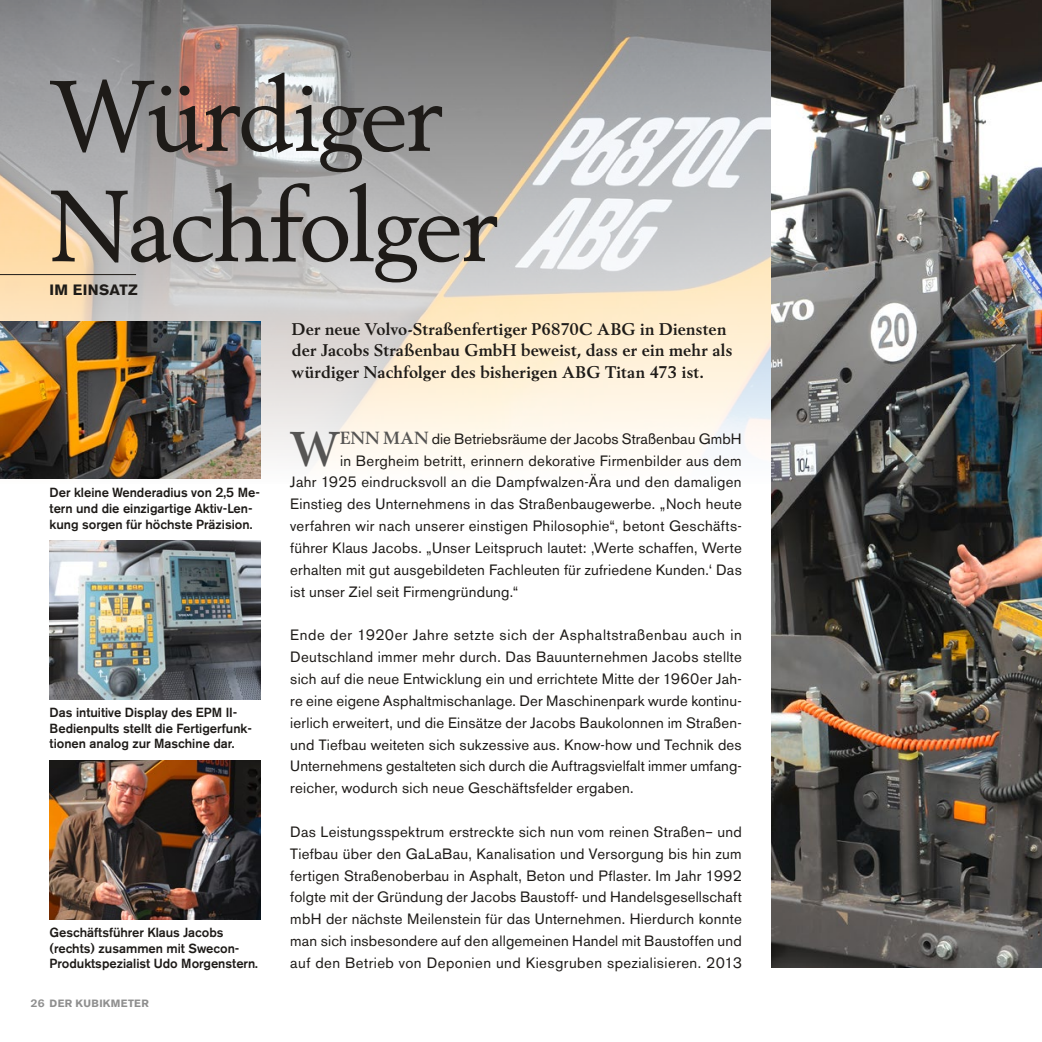
<style>
.page{position:relative;width:1042px;height:1042px;background:#fff}
.page>*{position:absolute;margin:0;border:0;box-sizing:border-box;transform-origin:0 0}
.t1{font:99.75px/110.2px "Volvo Serif Pro";letter-spacing:-.015em;color:#1e1b18}
.t2{font:700 47.95px "Volvo Serif Pro";color:#565554}
.t3{font:700 16.62px/21.9px "Volvo Serif Pro";letter-spacing:.015em;color:#1e1b18}
.t4{font:14.88px/21.9px "Volvo Sans Pro";letter-spacing:.02em;color:#1e1b18;text-align:justify}
.t5{font:700 14.88px "Volvo Sans Pro";letter-spacing:.025em;color:#1e1b18}
.t6{font:500 13.12px/15.8px "Volvo Sans Pro";color:#1e1b18}
.t7{font:700 10.5px "Volvo Sans Pro";letter-spacing:.035em;color:#8f8f8f}
.s1{font-family:"Volvo Serif Pro";font-weight:700;font-size:17.32px;color:#565554}
</style>
<div class="page">
<img style="left:0;top:0;width:771px;height:479px">
<hr style="left:0;top:274px;width:136px;height:1px;background:#1e1b18">
<img style="left:771px;top:0;width:271px;height:967px">
<img style="left:0;top:321px;width:260px;height:158px">
<img style="left:50px;top:760px;width:210px;height:159px">
<img style="left:50px;top:540px;width:210px;height:159px">
<h1 class="t1" style="left:50px;top:62px;width:447px">Würdiger<br>Nachfolger</h1>
<p class="t5" style="left:50px;top:281px;width:90px">IM EINSATZ</p>
<p class="t6" style="left:50px;top:485px;width:212px">Der kleine Wenderadius von 2,5 Me&shy;tern und die einzigartige Aktiv-Len&shy;kung sorgen für höchste Präzision.</p>
<p class="t6" style="left:50px;top:704px;width:204px">Das intuitive Display des EPM II-<br>Bedienpults stellt die Fertigerfunk&shy;tionen analog zur Maschine dar.</p>
<p class="t6" style="left:50px;top:924px;width:210px">Geschäftsführer Klaus Jacobs (rechts) zusammen mit Swecon-<br>Produktspezialist Udo Morgenstern.</p>
<p class="t7" style="left:31px;top:997px;width:120px">26 DER KUBIKMETER</p>
<p class="t3" style="left:292px;top:318px;width:442px">Der neue Volvo-Straßenfertiger P6870C ABG in Diensten der Jacobs Straßenbau GmbH beweist, dass er ein mehr als würdiger Nachfolger des bisherigen ABG Titan 473 ist.</p>
<h2 class="t2" style="left:290px;top:421px;width:52px">W</h2>
<p class="t4" style="left:340px;top:428px;width:403px"><span class="s1">ENN MAN</span> die Betriebsräume der Jacobs Straßenbau GmbH</p>
<p class="t4" style="left:340px;top:449px;width:403px">in Bergheim betritt, erinnern dekorative Firmenbilder aus dem</p>
<p class="t4" style="left:290px;top:471px;width:453px">Jahr 1925 eindrucksvoll an die Dampfwalzen-Ära und den damaligen</p>
<p class="t4" style="left:290px;top:493px;width:453px">Einstieg des Unternehmens in das Straßenbaugewerbe. „Noch heute</p>
<p class="t4" style="left:290px;top:515px;width:453px">verfahren wir nach unserer einstigen Philosophie“, betont Geschäfts-</p>
<p class="t4" style="left:290px;top:537px;width:453px">führer Klaus Jacobs. „Unser Leitspruch lautet: ‚Werte schaffen, Werte</p>
<p class="t4" style="left:290px;top:559px;width:453px">erhalten mit gut ausgebildeten Fachleuten für zufriedene Kunden.‘ Das</p>
<p class="t4" style="left:290px;top:580px;width:230px">ist unser Ziel seit Firmengründung.“</p>
<p class="t4" style="left:290px;top:624px;width:453px">Ende der 1920er Jahre setzte sich der Asphaltstraßenbau auch in Deutschland immer mehr durch. Das Bauunternehmen Jacobs stellte sich auf die neue Entwicklung ein und errichtete Mitte der 1960er Jah&shy;re eine eigene Asphaltmischanlage. Der Maschinenpark wurde kontinu&shy;ierlich erweitert, und die Einsätze der Jacobs Baukolonnen im Straßen&shy;und Tiefbau weiteten sich sukzessive aus. Know-how und Technik des Unternehmens gestalteten sich durch die Auftragsvielfalt immer umfang&shy;reicher, wodurch sich neue Geschäftsfelder ergaben.</p>
<p class="t4" style="left:290px;top:821px;width:453px">Das Leistungsspektrum erstreckte sich nun vom reinen Straßen– und Tiefbau über den GaLaBau, Kanalisation und Versorgung bis hin zum fertigen Straßenoberbau in Asphalt, Beton und Pflaster. Im Jahr 1992 folgte mit der Gründung der Jacobs Baustoff- und Handelsgesellschaft mbH der nächste Meilenstein für das Unternehmen. Hierdurch konnte man sich insbesondere auf den allgemeinen Handel mit Baustoffen und auf den Betrieb von Deponien und Kiesgruben spezialisieren. 2013</p>
</div>
